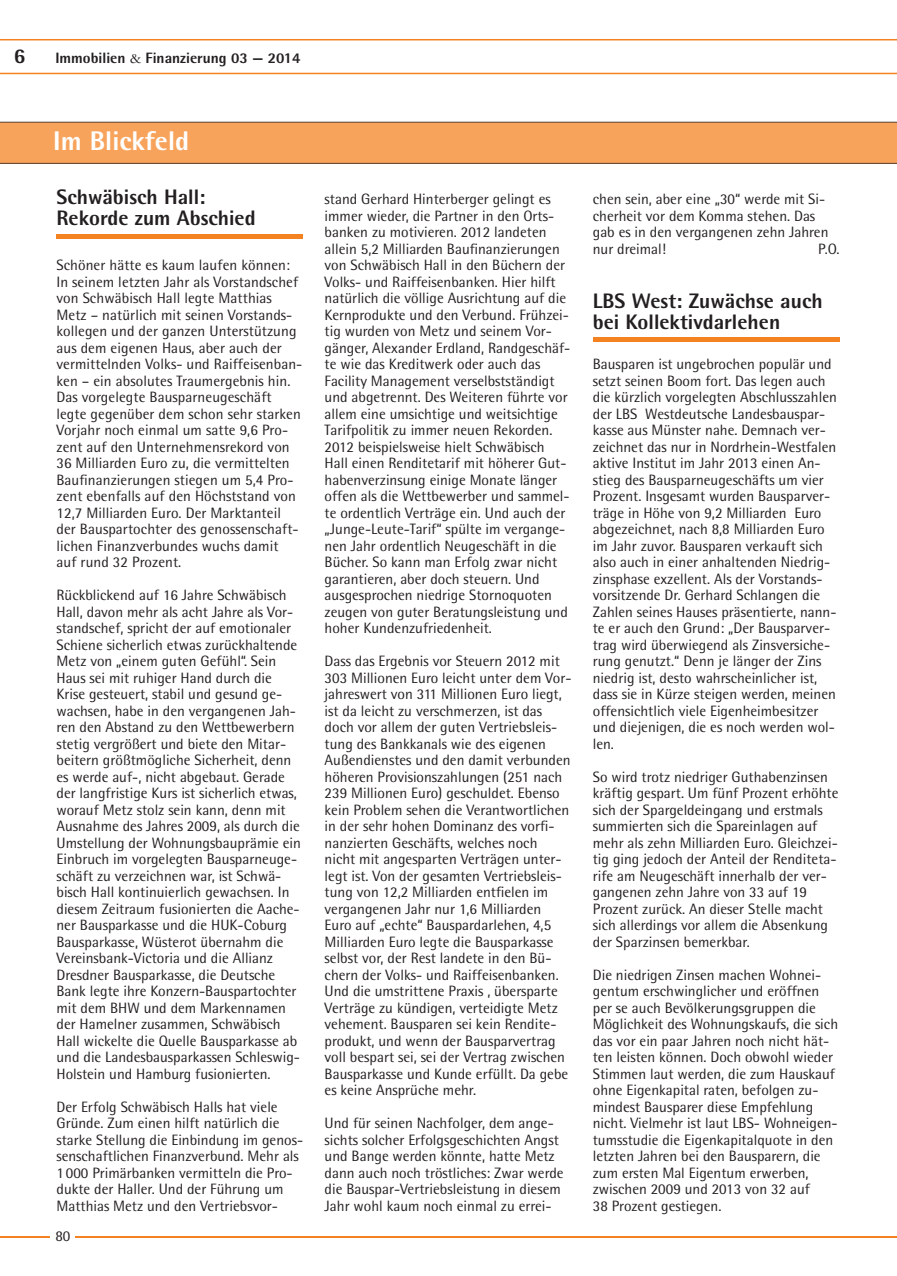
<style>
.page{position:relative;width:897px;height:1276px;background:#fff}
.page>*{position:absolute;margin:0;border:0;box-sizing:border-box;transform-origin:0 0}
.t1{font:800 27px "Rotis Semi Sans";color:#fff}
.t2{font:800 21px/21px "Rotis Semi Sans";color:#231f20}
.t3{font:15px/16.5px "Rotis Semi Sans";color:#231f20}
.t4{font:800 15px "Rotis Semi Sans";color:#231f20}
.s1{font-family:"Garamond";font-weight:400}
</style>
<div class="page">
<svg style="left:0;top:39px;width:896px;height:35px"></svg>
<svg style="left:0;top:122px;width:896px;height:42px"></svg>
<hr style="left:0;top:1236px;width:896px;height:1px;background:#f58220">
<div style="left:51px;top:1221px;width:24px;height:30px;background:#fff"></div>
<hr style="left:56px;top:234px;width:247px;height:4px;background:#f58220">
<div style="left:592px;top:337px;width:247px;height:5px;background:#f58220"></div>
<h2 class="t2" style="left:14px;top:45px;width:13px">6</h2>
<p class="t4" style="left:55px;top:49px;width:246px">Immobilien <span class="s1">&amp;</span> Finanzierung 03 — 2014</p>
<h1 class="t1" style="left:53px;top:123px;width:137px">Im Blickfeld</h1>
<h2 class="t2" style="left:56px;top:186px;width:200px">Schwäbisch Hall:<br>Rekorde zum Abschied</h2>
<p class="t3" style="left:56px;top:257px;width:247px">Schöner hätte es kaum laufen können:<br>In seinem letzten Jahr als Vorstandschef von Schwäbisch Hall legte Matthias Metz – natürlich mit seinen Vorstands&shy;kollegen und der ganzen Unterstützung aus dem eigenen Haus, aber auch der vermittelnden Volks- und Raiffeisenban&shy;ken – ein absolutes Traumergebnis hin.<br>Das vorgelegte Bausparneugeschäft legte gegenüber dem schon sehr starken Vorjahr noch einmal um satte 9,6 Pro&shy;zent auf den Unternehmensrekord von 36 Milliarden Euro zu, die vermittelten Baufinanzierungen stiegen um 5,4 Pro&shy;zent ebenfalls auf den Höchststand von 12,7 Milliarden Euro. Der Marktanteil der Bauspartochter des genossenschaft&shy;lichen Finanzverbundes wuchs damit auf rund 32 Prozent.</p>
<p class="t3" style="left:56px;top:587px;width:246px">Rückblickend auf 16 Jahre Schwäbisch Hall, davon mehr als acht Jahre als Vor&shy;standschef, spricht der auf emotionaler Schiene sicherlich etwas zurückhaltende Metz von „einem guten Gefühl“. Sein Haus sei mit ruhiger Hand durch die Krise gesteuert, stabil und gesund ge&shy;wachsen, habe in den vergangenen Jah&shy;ren den Abstand zu den Wettbewerbern stetig vergrößert und biete den Mitar&shy;beitern größtmögliche Sicherheit, denn es werde auf-, nicht abgebaut. Gerade der langfristige Kurs ist sicherlich etwas, worauf Metz stolz sein kann, denn mit Ausnahme des Jahres 2009, als durch die Umstellung der Wohnungsbauprämie ein Einbruch im vorgelegten Bausparneuge&shy;schäft zu verzeichnen war, ist Schwä&shy;bisch Hall kontinuierlich gewachsen. In diesem Zeitraum fusionierten die Aache&shy;ner Bausparkasse und die HUK-Coburg Bausparkasse, Wüsterot übernahm die Vereinsbank-Victoria und die Allianz Dresdner Bausparkasse, die Deutsche Bank legte ihre Konzern-Bauspartochter mit dem BHW und dem Markennamen der Hamelner zusammen, Schwäbisch Hall wickelte die Quelle Bausparkasse ab und die Landesbausparkassen Schleswig-Holstein und Hamburg fusionierten.</p>
<p class="t3" style="left:56px;top:1098px;width:248px">Der Erfolg Schwäbisch Halls hat viele Gründe. Zum einen hilft natürlich die starke Stellung die Einbindung im genos&shy;senschaftlichen Finanzverbund. Mehr als 1 000 Primärbanken vermitteln die Pro&shy;dukte der Haller. Und der Führung um Matthias Metz und den Vertriebsvor-</p>
<p class="t3" style="left:55px;top:1227px;width:17px">80</p>
<p class="t3" style="left:324px;top:191px;width:247px">stand Gerhard Hinterberger gelingt es immer wieder, die Partner in den Orts&shy;banken zu motivieren. 2012 landeten allein 5,2 Milliarden Baufinanzierungen von Schwäbisch Hall in den Büchern der Volks- und Raiffeisenbanken. Hier hilft natürlich die völlige Ausrichtung auf die Kernprodukte und den Verbund. Frühzei&shy;tig wurden von Metz und seinem Vor&shy;gänger, Alexander Erdland, Randgeschäf&shy;te wie das Kreditwerk oder auch das Facility Management verselbstständigt und abgetrennt. Des Weiteren führte vor allem eine umsichtige und weitsichtige Tarifpolitik zu immer neuen Rekorden.<br>2012 beispielsweise hielt Schwäbisch Hall einen Renditetarif mit höherer Gut&shy;habenverzinsung einige Monate länger offen als die Wettbewerber und sammel&shy;te ordentlich Verträge ein. Und auch der „Junge-Leute-Tarif“ spülte im vergange&shy;nen Jahr ordentlich Neugeschäft in die Bücher. So kann man Erfolg zwar nicht garantieren, aber doch steuern. Und ausgesprochen niedrige Stornoquoten zeugen von guter Beratungsleistung und hoher Kundenzufriedenheit.</p>
<p class="t3" style="left:324px;top:653px;width:248px">Dass das Ergebnis vor Steuern 2012 mit 303 Millionen Euro leicht unter dem Vor&shy;jahreswert von 311 Millionen Euro liegt, ist da leicht zu verschmerzen, ist das doch vor allem der guten Vertriebsleis&shy;tung des Bankkanals wie des eigenen Außendienstes und den damit verbunden höheren Provisionszahlungen (251 nach 239 Millionen Euro) geschuldet. Ebenso kein Problem sehen die Verantwortlichen in der sehr hohen Dominanz des vorfi&shy;nanzierten Geschäfts, welches noch nicht mit angesparten Verträgen unter&shy;legt ist. Von der gesamten Vertriebsleis&shy;tung von 12,2 Milliarden entfielen im vergangenen Jahr nur 1,6 Milliarden Euro auf „echte“ Bauspardarlehen, 4,5<br>Milliarden Euro legte die Bausparkasse selbst vor, der Rest landete in den Bü&shy;chern der Volks- und Raiffeisenbanken.<br>Und die umstrittene Praxis , übersparte Verträge zu kündigen, verteidigte Metz vehement. Bausparen sei kein Rendite&shy;produkt, und wenn der Bausparvertrag voll bespart sei, sei der Vertrag zwischen Bausparkasse und Kunde erfüllt. Da gebe es keine Ansprüche mehr.</p>
<p class="t3" style="left:324px;top:1115px;width:240px">Und für seinen Nachfolger, dem ange&shy;sichts solcher Erfolgsgeschichten Angst und Bange werden könnte, hatte Metz dann auch noch tröstliches: Zwar werde die Bauspar-Vertriebsleistung in diesem Jahr wohl kaum noch einmal zu errei-</p>
<p class="t3" style="left:592px;top:191px;width:237px">chen sein, aber eine „30“ werde mit Si&shy;cherheit vor dem Komma stehen. Das gab es in den vergangenen zehn Jahren nur dreimal!</p>
<p class="t3" style="left:817px;top:240px;width:23px">P.O.</p>
<h2 class="t2" style="left:592px;top:290px;width:231px">LBS West: Zuwächse auch bei Kollektivdarlehen</h2>
<p class="t3" style="left:592px;top:356px;width:245px">Bausparen ist ungebrochen populär und setzt seinen Boom fort. Das legen auch die kürzlich vorgelegten Abschlusszahlen der LBS Westdeutsche Landesbauspar&shy;kasse aus Münster nahe. Demnach ver&shy;zeichnet das nur in Nordrhein-Westfalen aktive Institut im Jahr 2013 einen An&shy;stieg des Bausparneugeschäfts um vier Prozent. Insgesamt wurden Bausparver&shy;träge in Höhe von 9,2 Milliarden Euro abgezeichnet, nach 8,8 Milliarden Euro im Jahr zuvor. Bausparen verkauft sich also auch in einer anhaltenden Niedrig&shy;zinsphase exzellent. Als der Vorstands&shy;vorsitzende Dr. Gerhard Schlangen die Zahlen seines Hauses präsentierte, nann&shy;te er auch den Grund: „Der Bausparver&shy;trag wird überwiegend als Zinsversiche&shy;rung genutzt.“ Denn je länger der Zins niedrig ist, desto wahrscheinlicher ist, dass sie in Kürze steigen werden, meinen offensichtlich viele Eigenheimbesitzer und diejenigen, die es noch werden wol&shy;len.</p>
<p class="t3" style="left:592px;top:768px;width:247px">So wird trotz niedriger Guthabenzinsen kräftig gespart. Um fünf Prozent erhöhte sich der Spargeldeingang und erstmals summierten sich die Spareinlagen auf mehr als zehn Milliarden Euro. Gleichzei&shy;tig ging jedoch der Anteil der Renditeta&shy;rife am Neugeschäft innerhalb der ver&shy;gangenen zehn Jahre von 33 auf 19<br>Prozent zurück. An dieser Stelle macht sich allerdings vor allem die Absenkung der Sparzinsen bemerkbar.</p>
<p class="t3" style="left:592px;top:966px;width:247px">Die niedrigen Zinsen machen Wohnei&shy;gentum erschwinglicher und eröffnen per se auch Bevölkerungsgruppen die Möglichkeit des Wohnungskaufs, die sich das vor ein paar Jahren noch nicht hät&shy;ten leisten können. Doch obwohl wieder Stimmen laut werden, die zum Hauskauf ohne Eigenkapital raten, befolgen zu&shy;mindest Bausparer diese Empfehlung nicht. Vielmehr ist laut LBS- Wohneigen&shy;tumsstudie die Eigenkapitalquote in den letzten Jahren bei den Bausparern, die zum ersten Mal Eigentum erwerben, zwischen 2009 und 2013 von 32 auf<br>38 Prozent gestiegen.</p>
</div>
